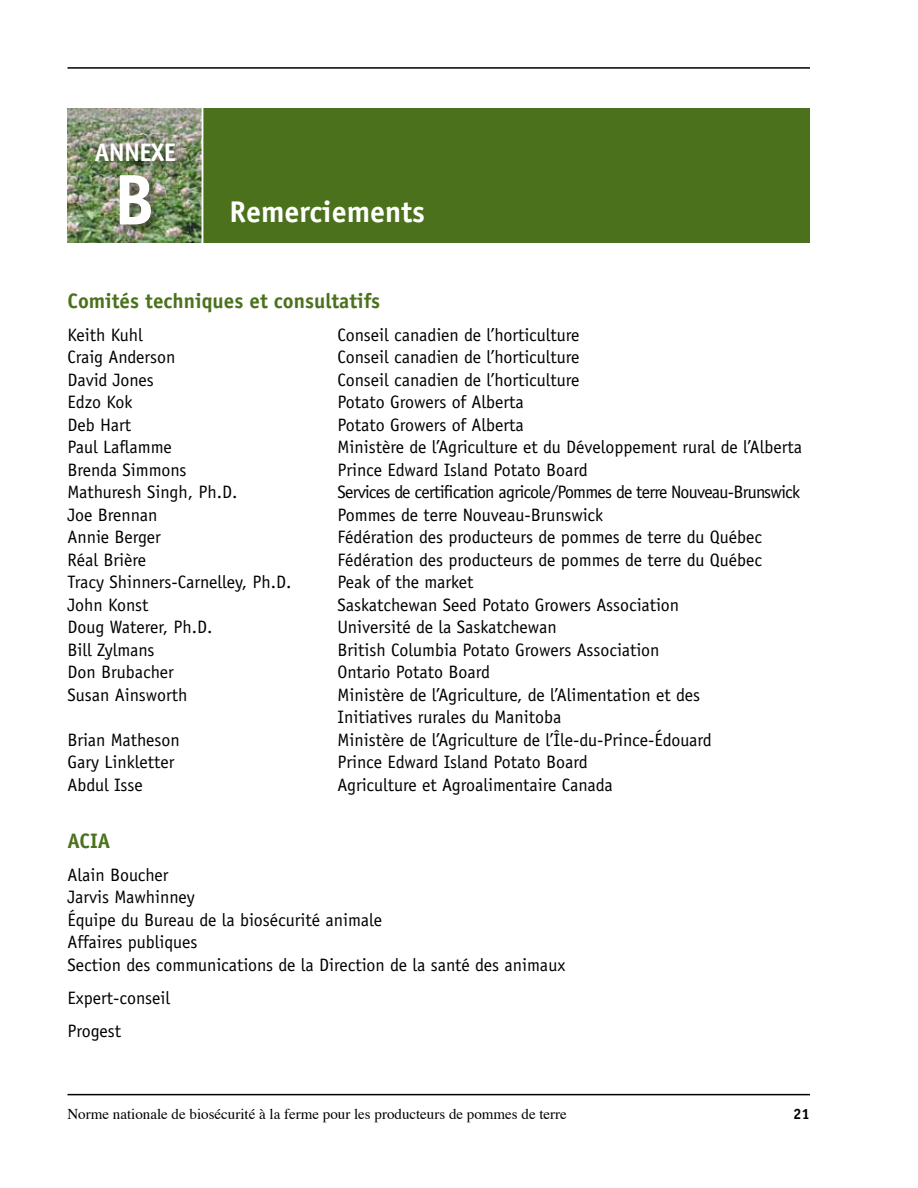
<style>
.page{position:relative;width:918px;height:1188px;background:#fff}
.page>*{position:absolute;margin:0;border:0;box-sizing:border-box;transform-origin:0 0}
.t1{font:700 72px "Officina Sans";color:#fff}
.t2{font:700 30px "Officina Sans";color:#fff}
.t3{font:700 25.5px "Officina Sans";letter-spacing:-.03em;color:#fff}
.t4{font:700 21px "Officina Sans";color:#4b711d}
.t5{font:18px/22.5px "Officina Sans";color:#000}
.t6{font:18px "Officina Sans";letter-spacing:-.04em;color:#000}
.t7{font:15px "Times";color:#000}
.t8{font:700 15px "Officina Sans";color:#000}
</style>
<div class="page">
<hr style="left:68px;top:67px;width:742px;height:2px;background:#000">
<hr style="left:68px;top:1094px;width:742px;height:1px;background:#000">
<div style="left:68px;top:108px;width:742px;height:135px;background:#4b711d"></div>
<img style="left:68px;top:108px;width:134px;height:135px">
<hr style="left:202px;top:108px;width:1px;height:135px;background:#fff">
<div style="left:117px;top:172px;width:47px;height:65px;background:#000;opacity:.5"></div>
<div style="left:91px;top:139px;width:96px;height:34px;background:#000;opacity:.5"></div>
<h3 class="t3" style="left:94px;top:136px;width:83px">ANNEXE</h3>
<h1 class="t1" style="left:113px;top:155px;width:43px">B</h1>
<h2 class="t2" style="left:229px;top:193px;width:197px">Remerciements</h2>
<p class="t4" style="left:68px;top:287px;width:314px">Comités techniques et consultatifs</p>
<p class="t5" style="left:68px;top:323px;width:77px">Keith Kuhl</p>
<p class="t5" style="left:338px;top:323px;width:244px">Conseil canadien de l’horticulture</p>
<p class="t5" style="left:68px;top:346px;width:110px">Craig Anderson</p>
<p class="t5" style="left:338px;top:346px;width:244px">Conseil canadien de l’horticulture</p>
<p class="t5" style="left:68px;top:368px;width:88px">David Jones</p>
<p class="t5" style="left:338px;top:368px;width:244px">Conseil canadien de l’horticulture</p>
<p class="t5" style="left:68px;top:391px;width:66px">Edzo Kok</p>
<p class="t5" style="left:338px;top:391px;width:188px">Potato Growers of Alberta</p>
<p class="t5" style="left:68px;top:413px;width:65px">Deb Hart</p>
<p class="t5" style="left:338px;top:413px;width:188px">Potato Growers of Alberta</p>
<p class="t5" style="left:68px;top:436px;width:106px">Paul Laflamme</p>
<p class="t5" style="left:338px;top:436px;width:466px">Ministère de l’Agriculture et du Développement rural de l’Alberta</p>
<p class="t5" style="left:68px;top:458px;width:121px">Brenda Simmons</p>
<p class="t5" style="left:338px;top:458px;width:252px">Prince Edward Island Potato Board</p>
<p class="t5" style="left:68px;top:481px;width:172px">Mathuresh Singh, Ph.D.</p>
<p class="t6" style="left:338px;top:481px;width:464px">Services de certification agricole/Pommes de terre Nouveau-Brunswick</p>
<p class="t5" style="left:68px;top:503px;width:92px">Joe Brennan</p>
<p class="t5" style="left:338px;top:503px;width:267px">Pommes de terre Nouveau-Brunswick</p>
<p class="t5" style="left:68px;top:526px;width:95px">Annie Berger</p>
<p class="t5" style="left:338px;top:526px;width:426px">Fédération des producteurs de pommes de terre du Québec</p>
<p class="t5" style="left:68px;top:548px;width:80px">Réal Brière</p>
<p class="t5" style="left:338px;top:548px;width:426px">Fédération des producteurs de pommes de terre du Québec</p>
<p class="t5" style="left:68px;top:571px;width:226px">Tracy Shinners-Carnelley, Ph.D.</p>
<p class="t5" style="left:338px;top:571px;width:138px">Peak of the market</p>
<p class="t5" style="left:68px;top:593px;width:83px">John Konst</p>
<p class="t5" style="left:338px;top:593px;width:343px">Saskatchewan Seed Potato Growers Association</p>
<p class="t5" style="left:68px;top:616px;width:147px">Doug Waterer, Ph.D.</p>
<p class="t5" style="left:338px;top:616px;width:221px">Université de la Saskatchewan</p>
<p class="t5" style="left:68px;top:638px;width:89px">Bill Zylmans</p>
<p class="t5" style="left:338px;top:638px;width:324px">British Columbia Potato Growers Association</p>
<p class="t5" style="left:68px;top:661px;width:108px">Don Brubacher</p>
<p class="t5" style="left:338px;top:661px;width:154px">Ontario Potato Board</p>
<p class="t5" style="left:68px;top:683px;width:122px">Susan Ainsworth</p>
<p class="t5" style="left:338px;top:683px;width:364px">Ministère de l’Agriculture, de l’Alimentation et des<br>Initiatives rurales du Manitoba</p>
<p class="t5" style="left:68px;top:728px;width:114px">Brian Matheson</p>
<p class="t5" style="left:338px;top:728px;width:376px">Ministère de l’Agriculture de l’Île-du-Prince-Édouard</p>
<p class="t5" style="left:68px;top:751px;width:108px">Gary Linkletter</p>
<p class="t5" style="left:338px;top:751px;width:252px">Prince Edward Island Potato Board</p>
<p class="t5" style="left:68px;top:773px;width:77px">Abdul Isse</p>
<p class="t5" style="left:338px;top:773px;width:277px">Agriculture et Agroalimentaire Canada</p>
<p class="t4" style="left:68px;top:827px;width:44px">ACIA</p>
<p class="t5" style="left:68px;top:863px;width:499px">Alain Boucher<br>Jarvis Mawhinney<br>Équipe du Bureau de la biosécurité animale<br>Affaires publiques<br>Section des communications de la Direction de la santé des animaux</p>
<p class="t5" style="left:68px;top:981px;width:104px;line-height:33px">Expert-conseil<br>Progest</p>
<p class="t7" style="left:68px;top:1100px;width:501px">Norme nationale de biosécurité à la ferme pour les producteurs de pommes de terre</p>
<p class="t8" style="left:793px;top:1104px;width:18px">21</p>
</div>
